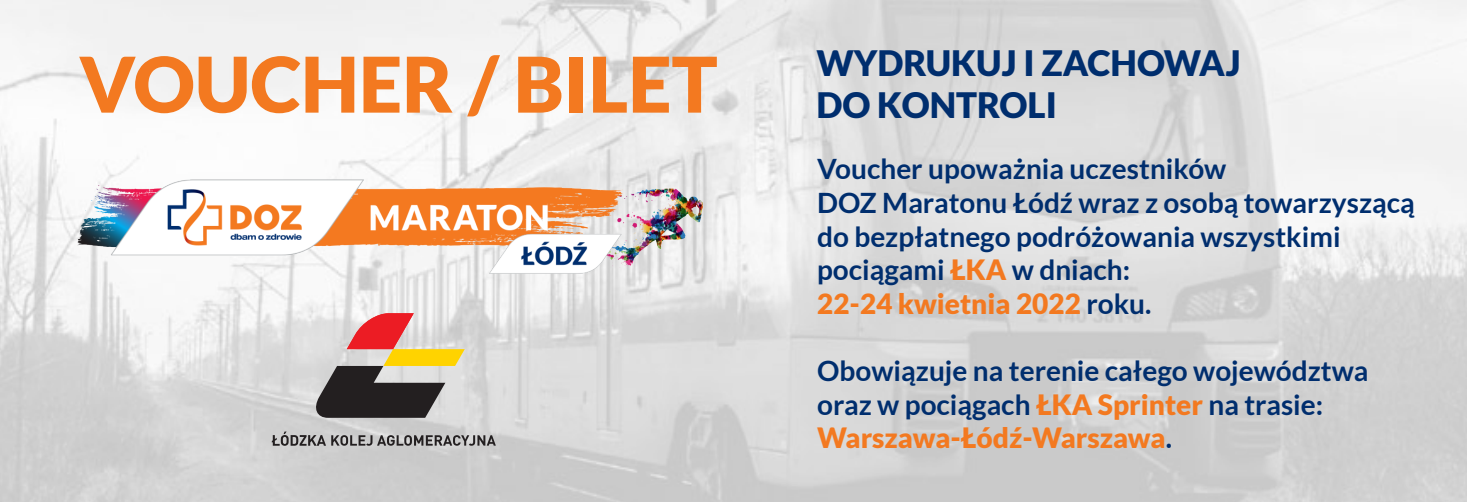
<style>
.page{position:relative;width:1467px;height:502px;background:#fff}
.page>*{position:absolute;margin:0;border:0;box-sizing:border-box;transform-origin:0 0}
.t1{font:900 76.65px "Lato";color:#f37920}
.t2{font:900 35px/42px "Lato";color:#002e6e}
.t3{font:700 28px/33.6px "Lato";color:#002e6e}
.s1{font-weight:900;color:#f37920}
</style>
<div class="page">
<img style="left:0;top:0;width:1467px;height:501px">
<svg style="left:272px;top:431px;width:224px;height:14px;background:#999898"></svg>
<svg style="left:313px;top:313px;width:152px;height:104px;background:#a99081"></svg>
<img style="left:78px;top:179px;width:624px;height:94px">
<h1 class="t1" style="left:79px;top:40px;width:640px">VOUCHER / BILET</h1>
<p class="t2" style="left:816px;top:42px;width:426px">WYDRUKUJ I ZACHOWAJ<br>DO KONTROLI</p>
<p class="t3" style="left:817px;top:152px;width:599px">Voucher upoważnia uczestników<br>DOZ Maratonu Łódź wraz z osobą towarzyszącą do bezpłatnego podróżowania wszystkimi pociągami <span class="s1">ŁKA</span> w dniach:<br><span class="s1">22-24 kwietnia 2022</span> roku.</p>
<p class="t3" style="left:817px;top:353px;width:553px">Obowiązuje na terenie całego województwa oraz w pociągach <span class="s1">ŁKA Sprinter</span> na trasie:<br><span class="s1">Warszawa-Łódź-Warszawa</span>.</p>
</div>
